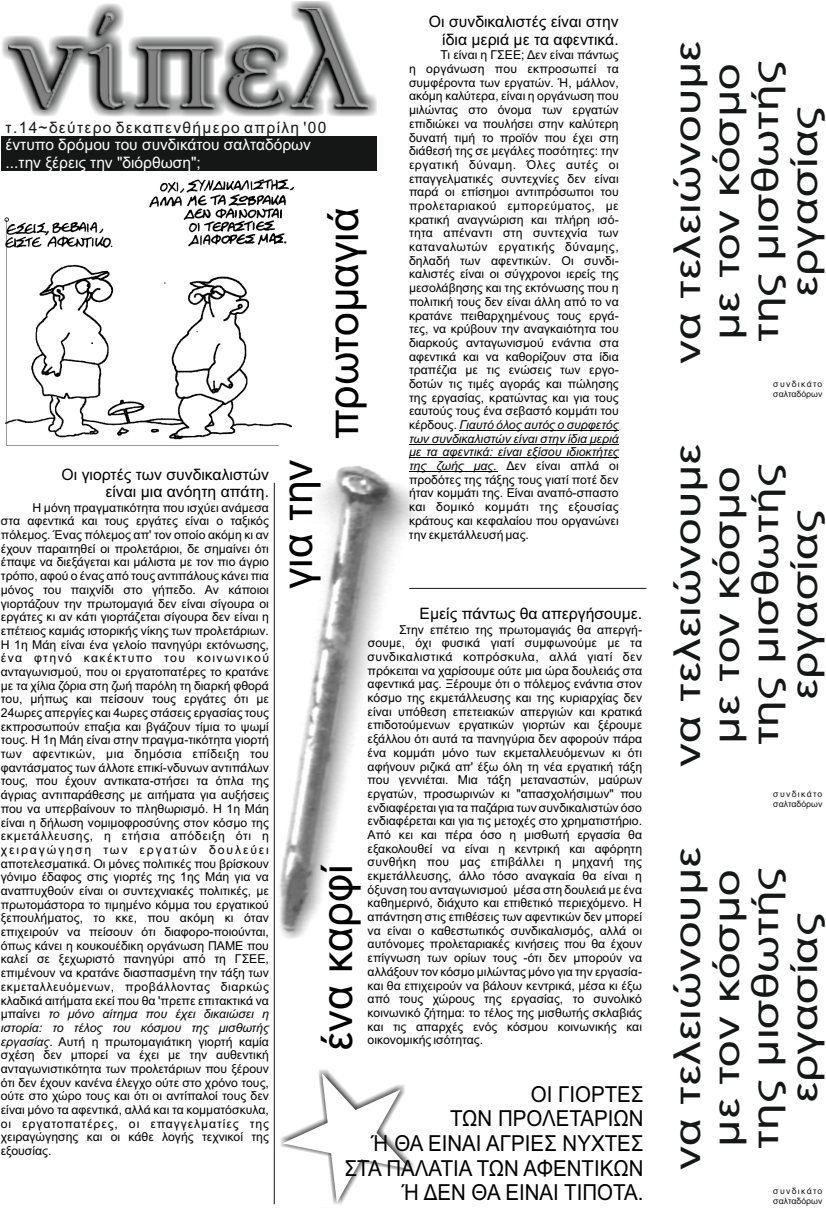
<style>
.page{position:relative;width:826px;height:1208px;background:#fff}
.page>*{position:absolute;margin:0;border:0;box-sizing:border-box;transform-origin:0 0}
.t1{font:43.4px "Arial";color:#000}
.t2{font:42.88px "Arial";color:#000}
.t3{font:37.1px/39px "Arial";color:#151616;text-align:center;scale:1.28 1}
.t4{font:22.05px/24.7px "Arial";color:#000;text-align:right;scale:.93 1}
.t5{font:15.75px/17.6px "Arial";color:#000;text-align:right}
.t6{font:15.75px/17.6px "Arial";color:#fff}
.t7{font:15.75px "Arial";letter-spacing:.085em;color:#151616}
.t8{font:12.25px/13.7px "Arial";color:#000;text-align:justify}
.t9{font:8.75px/9.8px "Arial";color:#151616}
.s1{font-style:italic}
</style>
<div class="page">
<img style="left:273px;top:465px;width:151px;height:476px">
<svg style="left:282px;top:1073px;width:128px;height:129px"></svg>
<div style="left:1px;top:137px;width:375px;height:34px;background:#151616"></div>
<div style="left:1px;top:1px;width:375px;height:116px;background:#151616;opacity:.89"></div>
<img style="left:8px;top:8px;width:360px;height:101px">
<hr style="left:459px;top:430px;width:159px;height:1px;background:#000">
<hr style="left:409px;top:444px;width:209px;height:1px;background:#000">
<hr style="left:409px;top:457px;width:209px;height:1px;background:#000">
<hr style="left:409px;top:471px;width:88px;height:1px;background:#000">
<img style="left:149px;top:179px;width:146px;height:249px">
<svg style="left:4px;top:217px;width:275px;height:229px"></svg>
<hr style="left:274px;top:483px;width:1px;height:721px;background:#151616">
<hr style="left:409px;top:588px;width:237px;height:1px;background:#151616">
<p class="t5" style="left:429px;top:15px;width:191px">Οι συνδικαλιστές είναι στην ίδια μεριά με τα αφεντικά.</p>
<p class="t8" style="left:409px;top:49px;width:211px;text-indent:32px">Τι είναι η ΓΣΕΕ; Δεν είναι πάντως η οργάνωση που εκπροσωπεί τα συμφέροντα των εργατών. Ή, μάλλον, ακόμη καλύτερα, είναι η οργάνωση που μιλώντας στο όνομα των εργατών επιδιώκει να πουλήσει στην καλύτερη δυνατή τιμή το προϊόν που έχει στη διάθεσή της σε μεγάλες ποσότητες: την εργατική δύναμη. Όλες αυτές οι επαγγελματικές συντεχνίες δεν είναι παρά οι επίσημοι αντιπρόσωποι του προλεταριακού εμπορεύματος, με κρατική αναγνώριση και πλήρη ισό&shy;τητα απέναντι στη συντεχνία των καταναλωτών εργατικής δύναμης, δηλαδή των αφεντικών. Οι συνδι&shy;καλιστές είναι οι σύγχρονοι ιερείς της μεσολάβησης και της εκτόνωσης που η πολιτική τους δεν είναι άλλη από το να κρατάνε πειθαρχημένους τους εργά&shy;τες, να κρύβουν την αναγκαιότητα του διαρκούς ανταγωνισμού ενάντια στα αφεντικά και να καθορίζουν στα ίδια τραπέζια με τις ενώσεις των εργο&shy;δοτών τις τιμές αγοράς και πώλησης της εργασίας, κρατώντας και για τους εαυτούς τους ένα σεβαστό κομμάτι του κέρδους. <span class="s1">Γιαυτό όλος αυτός ο συρφετός των συνδικαλιστών είναι στην ίδια μεριά με τα αφεντικά: είναι εξίσου ιδιοκτήτες της ζωής μας.</span> Δεν είναι απλά οι προδότες της τάξης τους γιατί ποτέ δεν ήταν κομμάτι της. Είναι αναπό-σπαστο και δομικό κομμάτι της εξουσίας κράτους και κεφαλαίου που οργανώνει την εκμετάλλευσή μας.</p>
<p class="t7" style="left:6px;top:121px;width:322px">τ.14~δεύτερο δεκαπενθήμερο απρίλη '00</p>
<p class="t6" style="left:6px;top:137px;width:307px">έντυπο δρόμου του συνδικάτου σαλταδόρων ...την ξέρεις την "διόρθωση";</p>
<h2 class="t2" style="left:327px;top:439px;width:233px;rotate:-90deg">πρωτομαγιά</h2>
<h2 class="t2" style="left:281px;top:589px;width:131px;rotate:-90deg">για την</h2>
<p class="t5" style="left:62px;top:467px;width:209px">Οι γιορτές των συνδικαλιστών είναι μια ανόητη απάτη.</p>
<p class="t8" style="left:1px;top:502px;width:269px;text-indent:32px">Η μόνη πραγματικότητα που ισχύει ανάμεσα στα αφεντικά και τους εργάτες είναι ο ταξικός πόλεμος. Ένας πόλεμος απ' τον οποίο ακόμη κι αν έχουν παραιτηθεί οι προλετάριοι, δε σημαίνει ότι έπαψε να διεξάγεται και μάλιστα με τον πιο άγριο τρόπο, αφού ο ένας από τους αντιπάλους κάνει πια μόνος του παιχνίδι στο γήπεδο. Αν κάποιοι γιορτάζουν την πρωτομαγιά δεν είναι σίγουρα οι εργάτες κι αν κάτι γιορτάζεται σίγουρα δεν είναι η επέτειος καμιάς ιστορικής νίκης των προλετάριων.<br>Η 1η Μάη είναι ένα γελοίο πανηγύρι εκτόνωσης, ένα φτηνό κακέκτυπο του κοινωνικού ανταγωνισμού, που οι εργατοπατέρες το κρατάνε με τα χίλια ζόρια στη ζωή παρόλη τη διαρκή φθορά του, μήπως και πείσουν τους εργάτες ότι με 24ωρες απεργίες και 4ωρες στάσεις εργασίας τους εκπροσωπούν επαξια και βγάζουν τίμια το ψωμί τους. Η 1η Μάη είναι στην πραγμα-τικότητα γιορτή των αφεντικών, μια δημόσια επίδειξη του φαντάσματος των άλλοτε επικί-νδυνων αντιπάλων τους, που έχουν αντικατα-στήσει τα όπλα της άγριας αντιπαράθεσης με αιτήματα για αυξήσεις που να υπερβαίνουν το πληθωρισμό. Η 1η Μάη είναι η δήλωση νομιμοφροσύνης στον κόσμο της εκμετάλλευσης, η ετήσια απόδειξη ότι η χειραγώγηση των εργατών δουλεύει αποτελεσματικά. Οι μόνες πολιτικές που βρίσκουν γόνιμο έδαφος στις γιορτές της 1ης Μάη για να αναπτυχθούν είναι οι συντεχνιακές πολιτικές, με πρωτομάστορα το τιμημένο κόμμα του εργατικού ξεπουλήματος, το κκε, που ακόμη κι όταν επιχειρούν να πείσουν ότι διαφορο-ποιούνται, όπως κάνει η κουκουέδικη οργάνωση ΠΑΜΕ που καλεί σε ξεχωριστό πανηγύρι από τη ΓΣΕΕ, επιμένουν να κρατάνε διασπασμένη την τάξη των εκμεταλλευόμενων, προβάλλοντας διαρκώς κλαδικά αιτήματα εκεί που θα 'πρεπε επιτακτικά να μπαίνει <span class="s1">το μόνο αίτημα που έχει δικαιώσει η ιστορία: το τέλος του κόσμου της μισθωτής εργασίας</span>. Αυτή η πρωτομαγιάτικη γιορτή καμία σχέση δεν μπορεί να έχει με την αυθεντική ανταγωνιστικότητα των προλετάριων που ξέρουν ότι δεν έχουν κανένα έλεγχο ούτε στο χρόνο τους, ούτε στο χώρο τους και ότι οι αντίπαλοί τους δεν είναι μόνο τα αφεντικά, αλλά και τα κομματόσκυλα, οι εργατοπατέρες, οι επαγγελματίες της χειραγώγησης και οι κάθε λογής τεχνικοί της εξουσίας.</p>
<p class="t5" style="left:419px;top:606px;width:224px">Εμείς πάντως θα απεργήσουμε.</p>
<p class="t8" style="left:367px;top:623px;width:276px;text-indent:32px">Στην επέτειο της πρωτομαγιάς θα απεργή&shy;σουμε, όχι φυσικά γιατί συμφωνούμε με τα συνδικαλιστικά κοπρόσκυλα, αλλά γιατί δεν πρόκειται να χαρίσουμε ούτε μια ώρα δουλειάς στα αφεντικά μας. Ξέρουμε ότι ο πόλεμος ενάντια στον κόσμο της εκμετάλλευσης και της κυριαρχίας δεν είναι υπόθεση επετειακών απεργιών και κρατικά επιδοτούμενων εργατικών γιορτών και ξέρουμε εξάλλου ότι αυτά τα πανηγύρια δεν αφορούν πάρα ένα κομμάτι μόνο των εκμεταλλευόμενων κι ότι αφήνουν ριζικά απ' έξω όλη τη νέα εργατική τάξη που γεννιέται. Μια τάξη μεταναστών, μαύρων εργατών, προσωρινών κι "απασχολήσιμων" που ενδιαφέρεται για τα παζάρια των συνδικαλιστών όσο ενδιαφέρεται και για τις μετοχές στο χρηματιστήριο.<br>Από κει και πέρα όσο η μισθωτή εργασία θα εξακολουθεί να είναι η κεντρική και αφόρητη συνθήκη που μας επιβάλλει η μηχανή της εκμετάλλευσης, άλλο τόσο αναγκαία θα είναι η όξυνση του ανταγωνισμού μέσα στη δουλειά με ένα καθημερινό, διάχυτο και επιθετικό περιεχόμενο. Η απάντηση στις επιθέσεις των αφεντικών δεν μπορεί να είναι ο καθεστωτικός συνδικαλισμός, αλλά οι αυτόνομες προλεταριακές κινήσεις που θα έχουν επίγνωση των ορίων τους -ότι δεν μπορούν να αλλάξουν τον κόσμο μιλώντας μόνο για την εργασία&shy;και θα επιχειρούν να βάλουν κεντρικά, μέσα κι έξω από τους χώρους της εργασίας, το συνολικό κοινωνικό ζήτημα: το τέλος της μισθωτής σκλαβιάς και τις απαρχές ενός κόσμου κοινωνικής και οικονομικής ισότητας.</p>
<h1 class="t1" style="left:320px;top:1051px;width:188px;rotate:-90deg">ένα καρφί</h1>
<h3 class="t4" style="left:344px;top:1083px;width:323px">ΟΙ ΓΙΟΡΤΕΣ<br>ΤΩΝ ΠΡΟΛΕΤΑΡΙΩΝ<br>Ή ΘΑ ΕΙΝΑΙ ΑΓΡΙΕΣ ΝΥΧΤΕΣ<br>ΣΤΑ ΠΑΛΑΤΙΑ ΤΩΝ ΑΦΕΝΤΙΚΩΝ<br>Ή ΔΕΝ ΘΑ ΕΙΝΑΙ ΤΙΠΟΤΑ.</h3>
<h3 class="t3" style="left:670px;top:363px;width:254px;rotate:-90deg">να τελειώνουμε με τον κόσμο της μισθωτής εργασίας</h3>
<p class="t9" style="left:773px;top:380px;width:51px">συνδικάτο σαλταδόρων</p>
<h3 class="t3" style="left:670px;top:766px;width:254px;rotate:-90deg">να τελειώνουμε με τον κόσμο της μισθωτής εργασίας</h3>
<p class="t9" style="left:773px;top:789px;width:51px">συνδικάτο σαλταδόρων</p>
<h3 class="t3" style="left:670px;top:1169px;width:254px;rotate:-90deg">να τελειώνουμε με τον κόσμο της μισθωτής εργασίας</h3>
<p class="t9" style="left:773px;top:1186px;width:51px">συνδικάτο σαλταδόρων</p>
</div>
